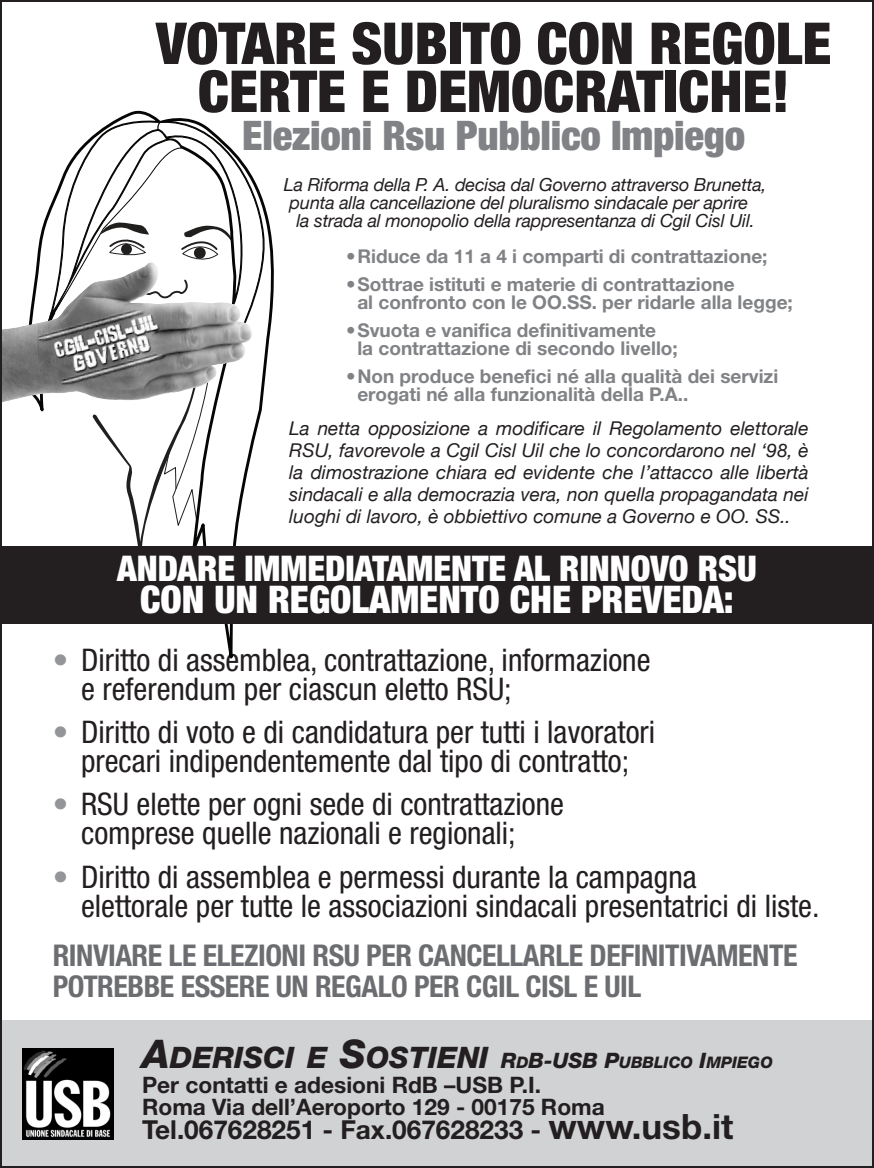
<style>
.page{position:relative;width:874px;height:1168px;background:#fff}
.page>*{position:absolute;margin:0;border:0;box-sizing:border-box;transform-origin:0 0}
.t1{font:900 condensed 57.8px/48px "Helvetica Neue";color:#231f20;text-align:center}
.t2{font:900 condensed 40.8px "Helvetica Neue";letter-spacing:-.005em;color:#808285}
.t3{font:900 condensed 38.2px "Helvetica Neue";color:#fff}
.t4{font:900 condensed 35.4px "Helvetica Neue";color:#fff}
.t5{font:condensed 31.2px/29.4px "Helvetica Neue";color:#231f20}
.t6{font:700 condensed 30px/30.8px "Helvetica Neue";letter-spacing:-.015em;color:#6c6d70}
.t7{font:italic 800 29.6px "Helvetica Neue";color:#231f20}
.t8{font:700 26.2px "Helvetica Neue";color:#231f20}
.t9{font:700 22.8px/22.2px "Helvetica Neue";color:#231f20}
.t10{font:700 19px/18px "Helvetica Neue";color:#808285}
.t11{font:italic 19px/22px "Helvetica Neue";color:#231f20;text-align:justify}
.t12{font:italic 18px "Helvetica Neue";letter-spacing:-.01em;color:#231f20}
.s1{color:#939598}
.s2{font-size:39.6px}
.s3{font-size:21.2px}
.s4{font-size:16px}
.s5{font-size:35px}
</style>
<div class="page">
<div style="left:0;top:1020px;width:873px;height:148px;background:#d1d2d4"></div>
<img style="left:23px;top:1048px;width:91px;height:91px">
<svg style="left:224px;top:218px;width:50px;height:440px"></svg>
<svg style="left:22px;top:110px;width:119px;height:288px"></svg>
<svg style="left:26px;top:111px;width:242px;height:435px"></svg>
<img style="left:3px;top:262px;width:207px;height:69px">
<div style="left:0;top:546px;width:873px;height:78px;background:#231f20"></div>
<h1 class="t1" style="left:156px;top:24px;width:676px">VOTARE SUBITO CON REGOLE<br>CERTE E DEMOCRATICHE!</h1>
<h2 class="t2" style="left:242px;top:121px;width:504px">Elezioni Rsu Pubblico Impiego</h2>
<p class="t12" style="left:284px;top:173px;width:484px">La Riforma della P. A. decisa dal Governo attraverso Brunetta,</p>
<p class="t12" style="left:289px;top:191px;width:460px">punta alla cancellazione del pluralismo sindacale per aprire</p>
<p class="t12" style="left:296px;top:209px;width:459px">la strada al monopolio della rappresentanza di Cgil Cisl Uil.</p>
<p class="t10" style="left:346px;top:250px;width:423px">•Riduce da 11 a 4 i comparti di contrattazione;</p>
<p class="t10" style="left:357px;top:278px;width:436px;text-indent:-11px">•Sottrae istituti e materie di contrattazione<br>al confronto con le OO.SS. per ridarle alla legge;</p>
<p class="t10" style="left:357px;top:323px;width:322px;text-indent:-11px">•Svuota e vanifica definitivamente<br>la contrattazione di secondo livello;</p>
<p class="t10" style="left:357px;top:369px;width:422px;text-indent:-11px">•Non produce benefici né alla qualità dei servizi erogati né alla funzionalità della P.A..</p>
<p class="t11" style="left:289px;top:417px;width:520px">La netta opposizione a modificare il Regolamento elettorale RSU, favorevole a Cgil Cisl Uil che lo concordarono nel ‘98, è la dimostrazione chiara ed evidente che l’attacco alle libertà sindacali e alla democrazia vera, non quella propagandata nei luoghi di lavoro, è obbiettivo comune a Governo e OO. SS..</p>
<p class="t4" style="left:117px;top:556px;width:641px">ANDARE IMMEDIATAMENTE AL RINNOVO RSU</p>
<p class="t3" style="left:140px;top:586px;width:595px">CON UN REGOLAMENTO CHE PREVEDA:</p>
<p class="t5" style="left:81px;top:647px;width:570px;text-indent:-28px"><span class="s1">•</span> Diritto di assemblea, contrattazione, informazione e referendum per ciascun eletto RSU;</p>
<p class="t5" style="left:53px;top:720px;width:603px;text-align:center"><span class="s1">•</span> Diritto di voto e di candidatura per tutti i lavoratori precari indipendentemente dal tipo di contratto;</p>
<p class="t5" style="left:81px;top:792px;width:484px;text-indent:-28px"><span class="s1">•</span> RSU elette per ogni sede di contrattazione comprese quelle nazionali e regionali;</p>
<p class="t5" style="left:81px;top:864px;width:739px;text-indent:-28px"><span class="s1">•</span> Diritto di assemblea e permessi durante la campagna<br>elettorale per tutte le associazioni sindacali presentatrici di liste.</p>
<p class="t6" style="left:53px;top:942px;width:745px">RINVIARE LE ELEZIONI RSU PER CANCELLARLE DEFINITIVAMENTE<br>POTREBBE ESSERE UN REGALO PER CGIL CISL E UIL</p>
<p class="t7" style="left:142px;top:1047px;width:632px"><span class="s2">A</span>DERISCI E <span class="s2">S</span>OSTIENI <span class="s3">R</span><span class="s4">D</span><span class="s3">B-USB P</span><span class="s4">UBBLICO</span> <span class="s3">I</span><span class="s4">MPIEGO</span></p>
<p class="t9" style="left:142px;top:1076px;width:464px">Per contatti e adesioni RdB –USB P.I.<br>Roma Via dell’Aeroporto 129 - 00175 Roma</p>
<p class="t8" style="left:142px;top:1121px;width:592px">Tel.067628251 - Fax.067628233 - <span class="s5">www.usb.it</span></p>
</div>
